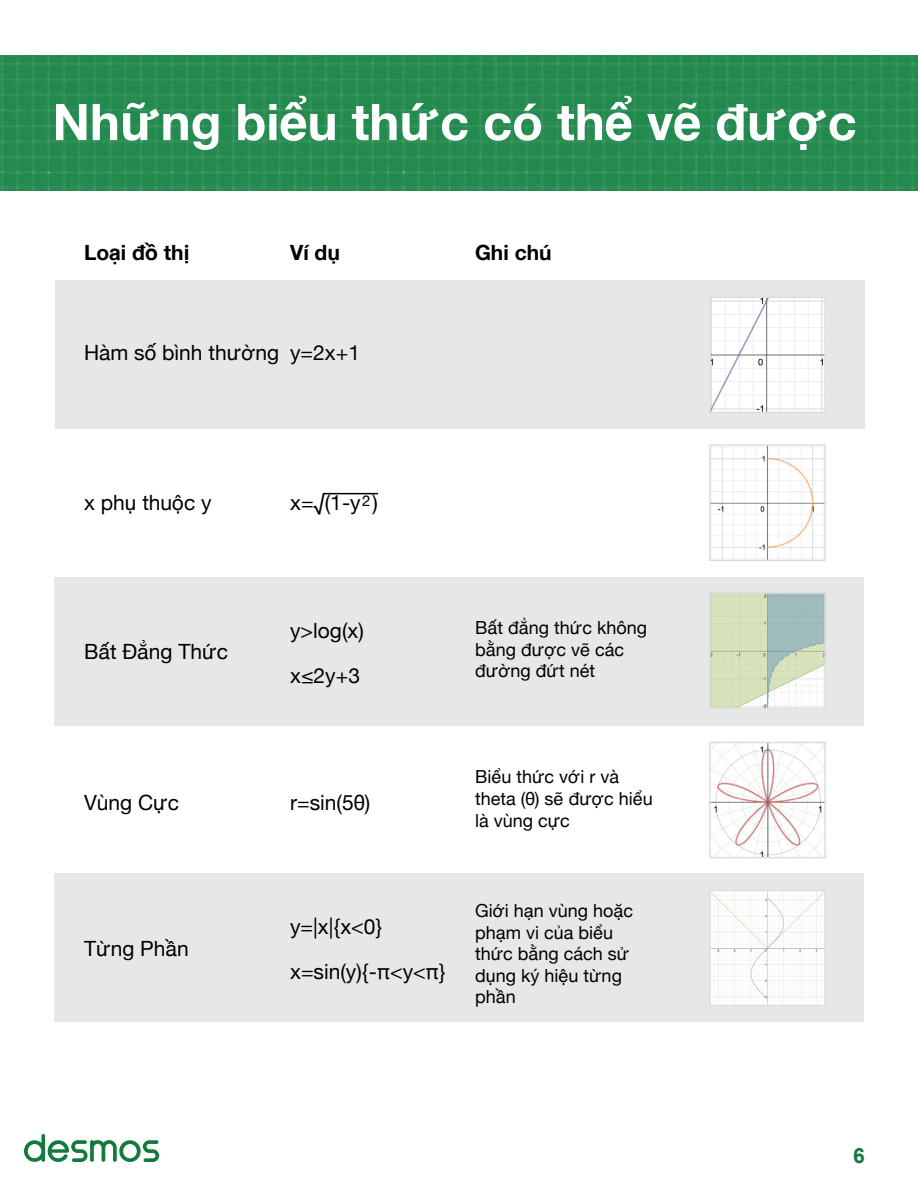
<style>
.page{position:relative;width:918px;height:1188px;background:#fff}
.page>*{position:absolute;margin:0;border:0;box-sizing:border-box;transform-origin:0 0}
.t1{font:700 50.55px "Helvetica Neue";color:#fff}
.t2{font:21px "Helvetica Neue";color:#000}
.t3{font:700 21px "Helvetica Neue";color:#000}
.t4{font:700 21px "Arial";color:#127a3d}
.t5{font:18px/21.6px "Helvetica Neue";color:#000}
.t6{font:15px "Helvetica Neue";color:#000}
</style>
<div class="page">
<svg style="left:24px;top:1134px;width:135px;height:28px"></svg>
<img style="left:0;top:55px;width:918px;height:135px">
<div style="left:56px;top:281px;width:809px;height:148px;background:#e6e7e7"></div>
<div style="left:54px;top:577px;width:810px;height:149px;background:#e6e7e7"></div>
<div style="left:54px;top:874px;width:810px;height:148px;background:#e6e7e7"></div>
<img style="left:712px;top:300px;width:111px;height:110px">
<div style="left:709px;top:297px;width:117px;height:116px;border:2px solid #dcddde"></div>
<img style="left:712px;top:595px;width:111px;height:111px">
<div style="left:709px;top:592px;width:117px;height:117px;border:2px solid #dcddde"></div>
<img style="left:712px;top:893px;width:111px;height:110px">
<div style="left:709px;top:890px;width:117px;height:116px;border:2px solid #dcddde"></div>
<img style="left:712px;top:745px;width:111px;height:110px">
<div style="left:709px;top:742px;width:117px;height:116px;border:2px solid #dcddde"></div>
<img style="left:712px;top:447px;width:111px;height:111px">
<div style="left:709px;top:444px;width:117px;height:117px;border:2px solid #dcddde"></div>
<hr style="left:323px;top:493px;width:55px;height:1px;background:#000">
<p class="t1" style="left:52px;top:82px;width:806px">Những biểu thức có thể vẽ được</p>
<p class="t3" style="left:84px;top:236px;width:107px">Loại đồ thị</p>
<p class="t3" style="left:290px;top:236px;width:52px">Ví dụ</p>
<p class="t3" style="left:475px;top:236px;width:78px">Ghi chú</p>
<p class="t2" style="left:84px;top:338px;width:197px">Hàm số bình thường</p>
<p class="t2" style="left:290px;top:338px;width:71px">y=2x+1</p>
<p class="t2" style="left:84px;top:488px;width:129px">x phụ thuộc y</p>
<p class="t2" style="left:84px;top:636px;width:146px">Bất Đẳng Thức</p>
<p class="t2" style="left:84px;top:787px;width:97px">Vùng Cực</p>
<p class="t2" style="left:84px;top:934px;width:106px">Từng Phần</p>
<p class="t2" style="left:290px;top:488px;width:89px">x=√(1-y )</p>
<p class="t6" style="left:362px;top:490px;width:10px">2</p>
<p class="t2" style="left:290px;top:616px;width:75px">y&gt;log(x)</p>
<p class="t2" style="left:290px;top:661px;width:71px">x≤2y+3</p>
<p class="t5" style="left:475px;top:618px;width:174px">Bất đẳng thức không bằng được vẽ các đường đứt nét</p>
<p class="t2" style="left:290px;top:787px;width:82px">r=sin(5θ)</p>
<p class="t2" style="left:290px;top:911px;width:94px">y=|x|{x&lt;0}</p>
<p class="t2" style="left:290px;top:956px;width:157px">x=sin(y){-π&lt;y&lt;π}</p>
<p class="t5" style="left:475px;top:767px;width:179px">Biểu thức với r và theta (θ) sẽ được hiểu là vùng cực</p>
<p class="t5" style="left:475px;top:901px;width:160px">Giới hạn vùng hoặc phạm vi của biểu thức bằng cách sử dụng ký hiệu từng phần</p>
<p class="t4" style="left:853px;top:1142px;width:13px">6</p>
</div>
